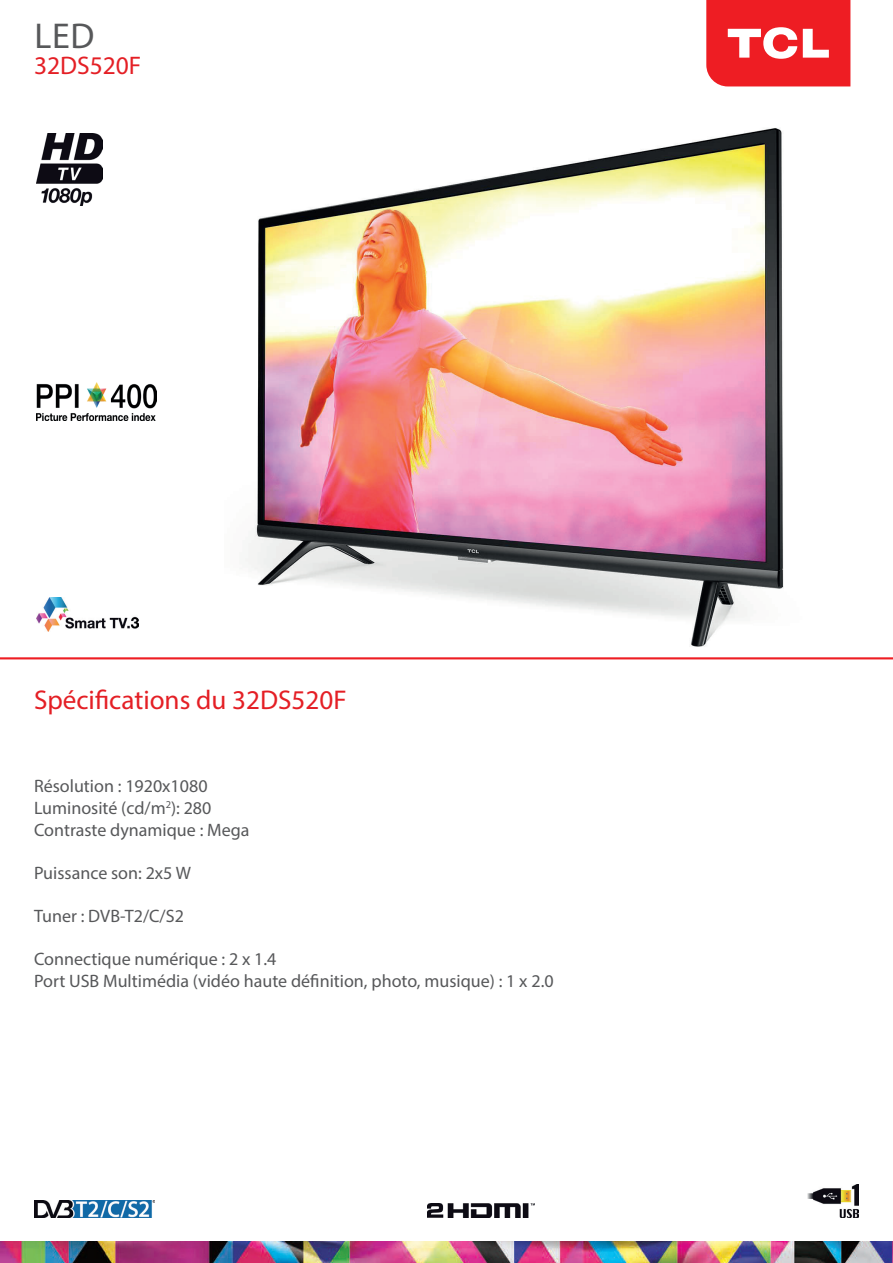
<style>
.page{position:relative;width:893px;height:1263px;background:#fff}
.page>*{position:absolute;margin:0;border:0;box-sizing:border-box;transform-origin:0 0}
.t1{font:36px "Myriad Pro";color:#57585a}
.t2{font:27.15px "Myriad Pro";color:#e41f25}
.t3{font:25.5px "Myriad Pro";color:#e41f25}
.t4{font:18px/21.6px "Myriad Pro";color:#57585a}
</style>
<div class="page">
<img style="left:0;top:1242px;width:892px;height:21px">
<img style="left:245px;top:128px;width:539px;height:519px">
<hr style="left:0;top:657px;width:893px;height:2px;background:#ee1d23">
<svg style="left:706px;top:0;width:144px;height:86px;background:#f03b41"></svg>
<img style="left:37px;top:134px;width:66px;height:71px">
<img style="left:34px;top:1200px;width:120px;height:17px">
<img style="left:428px;top:1203px;width:106px;height:14px">
<img style="left:808px;top:1185px;width:51px;height:32px">
<img style="left:37px;top:597px;width:102px;height:34px">
<img style="left:37px;top:382px;width:120px;height:38px">
<svg style="left:892px;top:1242px;width:1px;height:21px"></svg>
<h1 class="t1" style="left:34px;top:14px;width:62px">LED</h1>
<h3 class="t3" style="left:34px;top:50px;width:109px">32DS520F</h3>
<h2 class="t2" style="left:34px;top:683px;width:314px">Spécifications du 32DS520F</h2>
<p class="t4" style="left:34px;top:775px;width:217px">Résolution : 1920x1080<br>Luminosité (cd/m<sup>2</sup>): 280<br>Contraste dynamique : Mega</p>
<p class="t4" style="left:34px;top:862px;width:158px">Puissance son: 2x5 W</p>
<p class="t4" style="left:34px;top:905px;width:151px">Tuner : DVB-T2/C/S2</p>
<p class="t4" style="left:34px;top:948px;width:521px">Connectique numérique : 2 x 1.4<br>Port USB Multimédia (vidéo haute définition, photo, musique) : 1 x 2.0</p>
</div>
